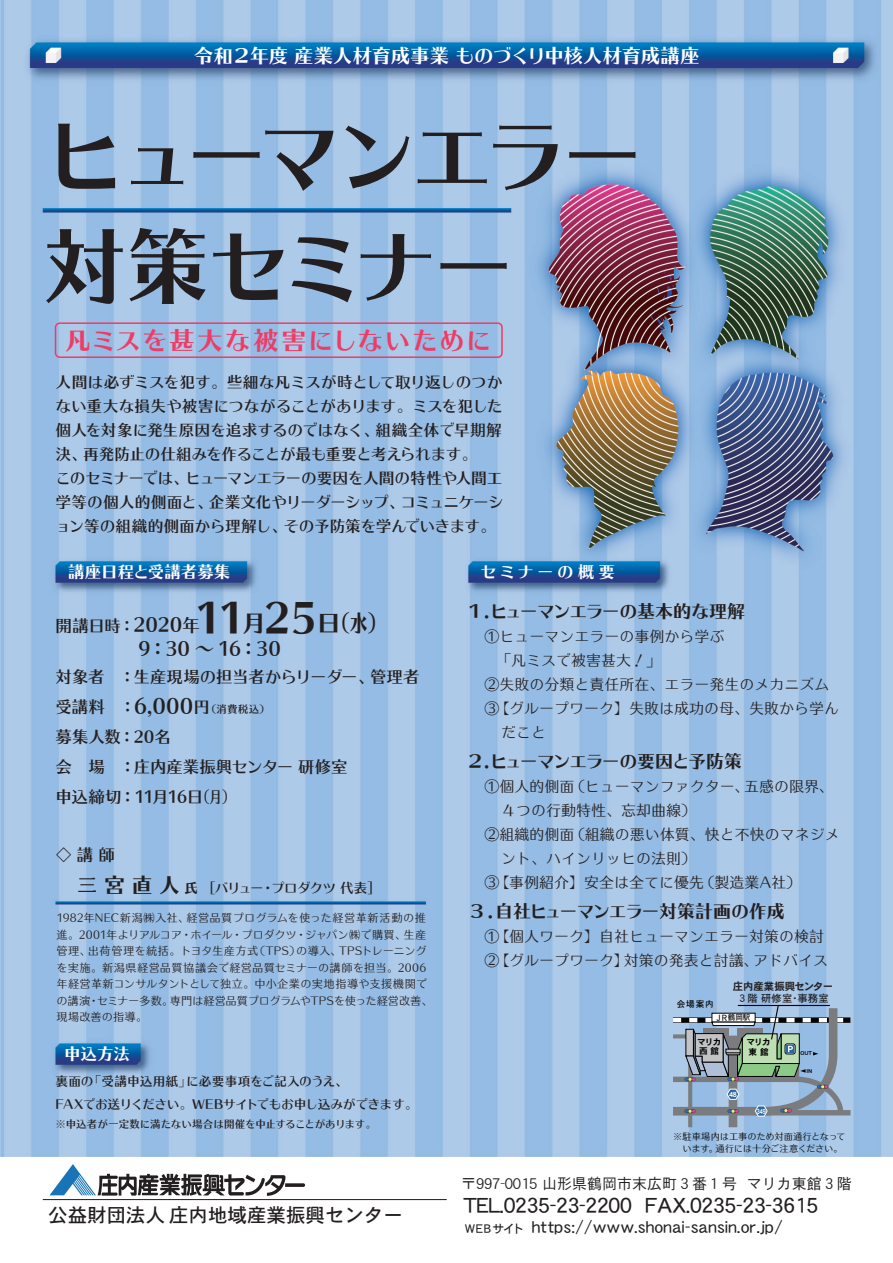
<style>
.page{position:relative;width:893px;height:1263px;background:#fff}
.page>*{position:absolute;margin:0;border:0;box-sizing:border-box;transform-origin:0 0}
.t1{font:84px/111px "Kan 415 Typos Std";letter-spacing:-.11em;color:#231f20}
.t2{font:25.5px "Kan 415 Typos Std";letter-spacing:.06em;color:#ef3b66}
.t3{font:24px "Kan 415 Typos Std";color:#231f20}
.t4{font:21px "DFHS Gothic W5 WINP RKSJ H";color:#231f20}
.t5{font:19.5px "Kan 415 Typos Std";letter-spacing:-.02em;color:#fff}
.t6{font:19.5px "DFHS Gothic W5 WINP RKSJ H";color:#231f20}
.t7{font:19.5px "Kan 412 Typos Std";color:#231f20}
.t8{font:18px "Kan 415 Typos Std";letter-spacing:-.04em;color:#231f20}
.t9{font:18px "Kan 415 Typos Std";letter-spacing:-.06em;color:#231f20}
.t10{font:18px "Kan 415 Typos Std";letter-spacing:-.08em;color:#231f20}
.t11{font:16.5px/30px "Kan 412 Typos Std";letter-spacing:-.02em;color:#231f20}
.t12{font:16.5px "DFHS Gothic W5 WINP RKSJ H";letter-spacing:.05em;color:#231f20}
.t13{font:16.5px "Kan 415 Typos Std";color:#fff}
.t14{font:16.5px "Kan 415 Typos Std";letter-spacing:.205em;color:#fff}
.t15{font:15.75px/24px "Kan 412 Typos Std";letter-spacing:-.03em;color:#231f20}
.t16{font:15px/24px "Kan 48 Typos Std";color:#231f20}
.t17{font:15px "DFHS Gothic W3 WINP RKSJ H";color:#231f20}
.t18{font:13.5px "Kan 412 Typos Std";letter-spacing:-.065em;color:#231f20}
.t19{font:12.75px/22.5px "Kan 412 Typos Std";letter-spacing:-.03em;color:#231f20}
.t20{font:11.25px/16.5px "Kan 48 Typos Std";letter-spacing:.005em;color:#231f20}
.t21{font:10.5px "Kan 412 Typos Std";letter-spacing:-.005em;color:#231f20}
.t22{font:10.35px "DFHS Gothic W7 WINP RKSJ H";color:#231f20}
.t23{font:10.35px "DFHS Gothic W5 WINP RKSJ H";color:#231f20}
.t24{font:9.3px/12px "Kan 48 Typos Std";letter-spacing:-.02em;color:#030303}
.t25{font:8.7px/9.1px "DFHS Gothic W7 WINP RKSJ H";letter-spacing:-.1em;color:#030303}
.t26{font:8.7px "DFHS Gothic W5 WINP RKSJ H";color:#030303}
.t27{font:7.5px "DFHS Gothic W5 WINP RKSJ H";color:#030303}
.t28{font:7.05px "DFHS Gothic W7 WINP RKSJ H";color:#fff;scale:.75 1}
.t29{font:7.05px "DFHS Gothic W7 WINP RKSJ H";color:#fff}
.t30{font:5.4px "DFHS Gothic W7 WINP RKSJ H";color:#030303}
.s1{font-size:42px}
.s2{font-size:16.5px}
.s3{font-size:21px}
.s4{font-size:19.5px}
.s5{font-size:18px}
.s6{font-family:"Kan 415 Typos Std";font-size:21px}
.s7{font-family:"Kan 415 Typos Std"}
.s8{font-size:8.7px}
.s9{font-size:12px}
</style>
<div class="page">
<img style="left:0;top:0;width:893px;height:1157px">
<div style="left:55px;top:322px;width:448px;height:36px;border:2px solid #ef3b66;border-radius:4px"></div>
<hr style="left:43px;top:1199px;width:404px;height:1px;background:#221713">
<svg style="left:49px;top:1164px;width:256px;height:32px"></svg>
<div style="left:756px;top:1110px;width:95px;height:5px;background:#8d9aa8"></div>
<svg style="left:664px;top:999px;width:186px;height:132px;background:#95adbf"></svg>
<h3 class="t5" style="left:194px;top:45px;width:507px">令和２年度 産業人材育成事業 ものづくり中核人材育成講座</h3>
<h1 class="t1" style="left:43px;top:103px;width:603px">ヒューマンエラー対策セミナー</h1>
<h2 class="t2" style="left:65px;top:327px;width:428px">凡ミスを甚大な被害にしないために</h2>
<p class="t15" style="left:56px;top:371px;width:450px">人間は必ずミスを犯す。些細な凡ミスが時として取り返しのつかない重大な損失や被害につながることがあります。ミスを犯した個人を対象に発生原因を追求するのではなく、組織全体で早期解決、再発防止の仕組みを作ることが最も重要と考えられます。<br>このセミナーでは、ヒューマンエラーの要因を人間の特性や人間工学等の個人的側面と、企業文化やリーダーシップ、コミュニケーション等の組織的側面から理解し、その予防策を学んでいきます。</p>
<p class="t13" style="left:68px;top:563px;width:164px">講座日程と受講者募集</p>
<p class="t14" style="left:480px;top:563px;width:136px">セミナーの概要</p>
<h3 class="t3" style="left:194px;top:610px;width:193px"><span class="s1">11</span>月<span class="s1">25</span>日（水）</h3>
<h3 class="t7" style="left:56px;top:638px;width:227px"><span class="s2">　　　　　</span>9：30 ～ 16：30</h3>
<p class="t11" style="left:56px;top:663px;width:366px">対象者　：生産現場の担当者からリーダー、管理者</p>
<p class="t21" style="left:56px;top:703px;width:221px"><span class="s2">受講料　：</span><span class="s3">6,000</span><span class="s2">円</span>（消費税込）　</p>
<p class="t11" style="left:56px;top:723px;width:310px">募集人数：20名<br>会　場　：庄内産業振興センター 研修室　申込締切：11月16日（月）</p>
<p class="t11" style="left:56px;top:612px;width:146px">開講日時：<span class="s4">2020</span><span class="s5">年</span></p>
<p class="t11" style="left:56px;top:841px;width:61px">◇ 講 師</p>
<p class="t18" style="left:77px;top:880px;width:305px"><span class="s6">三 宮 直 人</span><span class="s7">氏</span> ［バリュー・プロダクツ 代表］</p>
<p class="t20" style="left:56px;top:908px;width:378px">1982年NEC新潟㈱入社、経営品質プログラムを使った経営革新活動の推進。2001年よりアルコア・ホイール・プロダクツ・ジャパン㈱で購買、生産管理、出荷管理を統括。トヨタ生産方式（TPS）の導入、TPSトレーニングを実施。新潟県経営品質協議会で経営品質セミナーの講師を担当。2006年経営革新コンサルタントとして独立。中小企業の実地指導や支援機関での講演・セミナー多数。専門は経営品質プログラムやTPSを使った経営改善、現場改善の指導。</p>
<p class="t13" style="left:64px;top:1045px;width:67px">申込方法</p>
<p class="t19" style="left:56px;top:1071px;width:363px">裏面の「受講申込用紙」に必要事項をご記入のうえ、<br>FAXでお送りください。WEBサイトでもお申し込みができます。</p>
<p class="t21" style="left:56px;top:1118px;width:322px">※申込者が一定数に満たない場合は開催を中止することがあります。</p>
<h3 class="t6" style="left:48px;top:1205px;width:356px">公益財団法人庄内地域産業振興センター</h3>
<p class="t9" style="left:466px;top:601px;width:280px">１．ヒューマンエラーの基本的な理解</p>
<p class="t16" style="left:484px;top:622px;width:241px">①ヒューマンエラーの事例から学ぶ</p>
<p class="t16" style="left:497px;top:646px;width:166px">「凡ミスで被害甚大！」</p>
<p class="t16" style="left:484px;top:670px;width:346px">②失敗の分類と責任所在、エラー発生のメカニズム</p>
<p class="t16" style="left:484px;top:694px;width:356px">③【グループワーク】失敗は成功の母、失敗から学ん</p>
<p class="t16" style="left:501px;top:718px;width:46px">だこと</p>
<p class="t10" style="left:466px;top:751px;width:278px">２．ヒューマンエラーの要因と予防策</p>
<p class="t16" style="left:484px;top:772px;width:350px">①個人的側面（ヒューマンファクター、五感の限界、</p>
<p class="t16" style="left:501px;top:796px;width:196px">４つの行動特性、忘却曲線）</p>
<p class="t16" style="left:484px;top:820px;width:357px">②組織的側面（組織の悪い体質、快と不快のマネジメ</p>
<p class="t16" style="left:501px;top:844px;width:196px">ント、ハインリッヒの法則）</p>
<p class="t16" style="left:484px;top:868px;width:318px">③【事例紹介】安全は全てに優先（製造業A社）</p>
<p class="t8" style="left:468px;top:901px;width:318px">３．自社ヒューマンエラー対策計画の作成</p>
<p class="t16" style="left:484px;top:922px;width:345px">①【個人ワーク】自社ヒューマンエラー対策の検討<br>②【グループワーク】対策の発表と討議、アドバイス</p>
<p class="t26" style="left:677px;top:999px;width:39px">会場案内</p>
<p class="t22" style="left:733px;top:981px;width:102px">庄内産業振興センター</p>
<p class="t23" style="left:737px;top:993px;width:93px">３階 研修室・事務室</p>
<p class="t27" style="left:717px;top:1014px;width:35px"><span class="s8">J R</span>鶴岡駅</p>
<p class="t25" style="left:697px;top:1037px;width:26px">マリカ西 館</p>
<p class="t25" style="left:746px;top:1037px;width:26px;line-height:10.4px">マリカ東 館</p>
<p class="t29" style="left:729px;top:1090px;width:9px">48</p>
<p class="t30" style="left:800px;top:1051px;width:13px">OUT</p>
<p class="t30" style="left:807px;top:1068px;width:7px">IN</p>
<p class="t28" style="left:757px;top:1107px;width:13px">349</p>
<p class="t24" style="left:673px;top:1129px;width:174px">※駐車場内は工事のため対面通行となって　います。通行には十分ご注意ください。</p>
<p class="t17" style="left:461px;top:1176px;width:392px">〒997-0015 山形県鶴岡市末広町３番１号 マリカ東館３階</p>
<h3 class="t4" style="left:463px;top:1195px;width:356px">TEL.0235-23-2200 FAX.0235-23-3615</h3>
<p class="t12" style="left:465px;top:1219px;width:319px"><span class="s9">WEBサイト</span> https://www.shonai-sansin.or.jp/</p>
</div>
